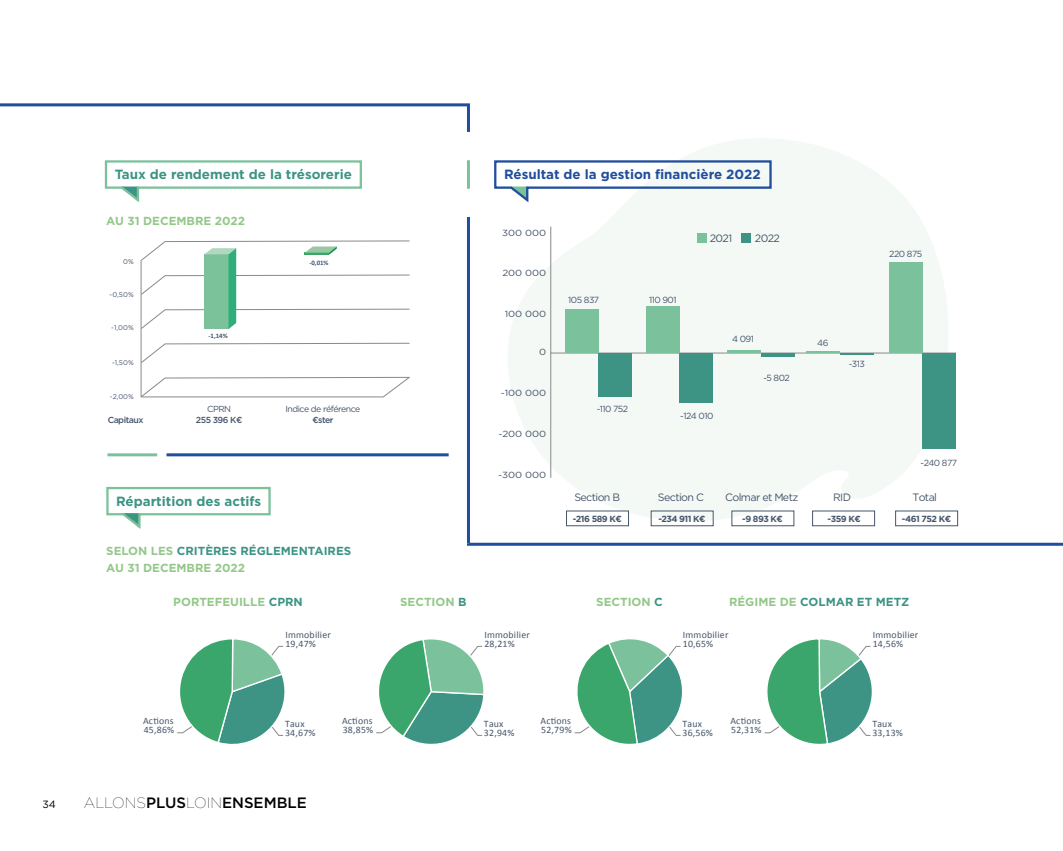
<style>
.page{position:relative;width:1063px;height:851px;background:#fff}
.page>*{position:absolute;margin:0;border:0;box-sizing:border-box;transform-origin:0 0}
.t1{font:500 15px "Gotham";color:#000}
.t2{font:700 13.35px "Gotham";color:#204d9c}
.t3{font:700 13.35px "Gotham";color:#3c9484}
.t4{font:700 13.35px "Gotham";color:#3c9483}
.t5{font:700 11.7px/17px "Gotham";color:#93c889}
.t6{font:700 11.7px "Gotham";color:#3c9484}
.t7{font:10.65px "Gotham";letter-spacing:-.055em;color:#46556a}
.t8{font:10.5px "Gotham";color:#000}
.t9{font:9.9px/9.3px "Calibri";letter-spacing:.02em;color:#46556a}
.t10{font:8.85px "Gotham";letter-spacing:-.055em;color:#46556a}
.t11{font:700 8.85px "Gotham";letter-spacing:-.055em;color:#46556a}
.t12{font:8.85px "Gotham";letter-spacing:-.055em;color:#46556a;scale:1.11 1}
.t13{font:500 8.7px "Gotham";letter-spacing:-.055em;color:#44546a}
.t14{font:8.7px "Gotham";letter-spacing:-.055em;color:#44546a}
.t15{font:6.9px "Gotham";color:#44546a}
.t16{font:700 6.9px "Calibri";color:#44546a}
.s1{color:#3c9484}
.s2{color:#93c889}
.s3{font-weight:100}
</style>
<div class="page">
<svg style="left:508px;top:139px;width:416px;height:382px;fill:#f4f9f6"></svg>
<svg style="left:141px;top:240px;width:269px;height:20px"></svg>
<svg style="left:141px;top:260px;width:269px;height:137px"></svg>
<svg style="left:177px;top:639px;width:108px;height:105px"></svg>
<svg style="left:376px;top:639px;width:108px;height:105px"></svg>
<svg style="left:574px;top:639px;width:109px;height:105px"></svg>
<svg style="left:764px;top:639px;width:108px;height:105px"></svg>
<svg style="left:550px;top:226px;width:406px;height:127px"></svg>
<div style="left:646px;top:306px;width:34px;height:47px;background:#7bc29c"></div>
<hr style="left:728px;top:350px;width:33px;height:3px;background:#7bc29c">
<div style="left:890px;top:262px;width:33px;height:91px;background:#7bc29c"></div>
<div style="left:923px;top:353px;width:33px;height:96px;background:#3d9484"></div>
<hr style="left:761px;top:353px;width:33px;height:4px;background:#3d9484">
<hr style="left:806px;top:352px;width:34px;height:1px;background:#7bc29c">
<hr style="left:840px;top:353px;width:33px;height:1px;background:#3d9484">
<div style="left:680px;top:353px;width:33px;height:49px;background:#3d9484"></div>
<div style="left:565px;top:310px;width:33px;height:43px;background:#7bc29c"></div>
<div style="left:598px;top:353px;width:33px;height:43px;background:#3d9484"></div>
<div style="left:697px;top:234px;width:9px;height:9px;background:#7bc29c"></div>
<div style="left:742px;top:234px;width:9px;height:9px;background:#3d9484"></div>
<div style="left:566px;top:510px;width:63px;height:16px;border:1px solid #46556a"></div>
<div style="left:651px;top:510px;width:63px;height:16px;border:1px solid #46556a"></div>
<div style="left:731px;top:510px;width:63px;height:16px;border:1px solid #46556a"></div>
<div style="left:812px;top:510px;width:63px;height:16px;border:1px solid #46556a"></div>
<div style="left:895px;top:510px;width:63px;height:16px;border:1px solid #46556a"></div>
<hr style="left:551px;top:353px;width:1px;height:124px;background:#888989">
<svg style="left:104px;top:160px;width:258px;height:42px"></svg>
<svg style="left:106px;top:486px;width:165px;height:43px"></svg>
<svg style="left:494px;top:159px;width:279px;height:46px"></svg>
<hr style="left:107px;top:453px;width:50px;height:3px;background:#7bc29b">
<hr style="left:467px;top:217px;width:3px;height:326px;background:#204d9c">
<hr style="left:167px;top:453px;width:282px;height:3px;background:#204d9c">
<hr style="left:467px;top:160px;width:3px;height:29px;background:#7bc29b">
<svg style="left:467px;top:542px;width:596px;height:4px;background:#5678b4"></svg>
<svg style="left:0;top:103px;width:470px;height:29px"></svg>
<h2 class="t3" style="left:115px;top:165px;width:239px">Taux de rendement de la trésorerie</h2>
<p class="t5" style="left:106px;top:212px;width:140px">AU 31 DECEMBRE 2022</p>
<p class="t15" style="left:123px;top:257px;width:12px">0%</p>
<p class="t15" style="left:110px;top:290px;width:26px">-0,50%</p>
<p class="t15" style="left:111px;top:323px;width:24px">-1,00%</p>
<p class="t15" style="left:112px;top:358px;width:23px">-1,50%</p>
<p class="t15" style="left:110px;top:392px;width:25px">-2,00%</p>
<p class="t16" style="left:208px;top:331px;width:21px">-1,14%</p>
<p class="t14" style="left:207px;top:403px;width:26px">CPRN</p>
<p class="t16" style="left:309px;top:258px;width:21px">-0,01%</p>
<p class="t14" style="left:286px;top:403px;width:76px">Indice de référence</p>
<p class="t13" style="left:108px;top:414px;width:37px">Capitaux</p>
<p class="t13" style="left:196px;top:414px;width:48px">255 396 K€</p>
<p class="t13" style="left:312px;top:414px;width:23px">€ster</p>
<h2 class="t4" style="left:116px;top:492px;width:147px">Répartition des actifs</h2>
<p class="t5" style="left:106px;top:542px;width:247px">SELON LES <span class="s1">CRITÈRES RÉGLEMENTAIRES<br></span>AU 31 DECEMBRE 2022</p>
<h2 class="t2" style="left:504px;top:165px;width:258px">Résultat de la gestion financière 2022</h2>
<p class="t12" style="left:502px;top:227px;width:41px">300 000</p>
<p class="t12" style="left:502px;top:267px;width:41px">200 000</p>
<p class="t12" style="left:505px;top:308px;width:39px">100 000</p>
<p class="t12" style="left:539px;top:346px;width:8px">0</p>
<p class="t12" style="left:501px;top:387px;width:42px">-100 000</p>
<p class="t12" style="left:498px;top:428px;width:44px">-200 000</p>
<p class="t12" style="left:498px;top:468px;width:45px">-300 000</p>
<p class="t10" style="left:568px;top:294px;width:32px">105 837</p>
<p class="t10" style="left:649px;top:294px;width:29px">110 901</p>
<p class="t7" style="left:710px;top:231px;width:24px">2021</p>
<p class="t7" style="left:755px;top:231px;width:26px">2022</p>
<p class="t10" style="left:732px;top:333px;width:23px">4 091</p>
<p class="t10" style="left:763px;top:372px;width:28px">-5 802</p>
<p class="t10" style="left:597px;top:403px;width:33px">-110 752</p>
<p class="t10" style="left:680px;top:410px;width:35px">-124 010</p>
<p class="t10" style="left:889px;top:248px;width:34px">220 875</p>
<p class="t10" style="left:817px;top:337px;width:13px">46</p>
<p class="t10" style="left:849px;top:358px;width:18px">-313</p>
<p class="t10" style="left:921px;top:457px;width:38px">-240 877</p>
<p class="t7" style="left:574px;top:491px;width:47px">Section B</p>
<p class="t7" style="left:658px;top:491px;width:48px">Section C</p>
<p class="t7" style="left:725px;top:491px;width:75px">Colmar et Metz</p>
<p class="t7" style="left:833px;top:491px;width:19px">RID</p>
<p class="t7" style="left:912px;top:491px;width:26px">Total</p>
<p class="t11" style="left:573px;top:512px;width:51px">-216 589 K€</p>
<p class="t11" style="left:658px;top:512px;width:49px">-234 911 K€</p>
<p class="t11" style="left:742px;top:512px;width:42px">-9 893 K€</p>
<p class="t11" style="left:828px;top:512px;width:35px">-359 K€</p>
<p class="t11" style="left:902px;top:512px;width:51px">-461 752 K€</p>
<p class="t5" style="left:173px;top:593px;width:131px">PORTEFEUILLE <span class="s1">CPRN</span></p>
<p class="t5" style="left:400px;top:593px;width:68px">SECTION <span class="s1">B</span></p>
<p class="t5" style="left:596px;top:593px;width:68px">SECTION <span class="s1">C</span></p>
<p class="t6" style="left:729px;top:593px;width:182px"><span class="s2">RÉGIME DE</span> COLMAR ET METZ</p>
<p class="t9" style="left:285px;top:629px;width:47px">Immobilier</p>
<p class="t9" style="left:285px;top:638px;width:32px">19,47%</p>
<p class="t9" style="left:484px;top:629px;width:47px">Immobilier</p>
<p class="t9" style="left:484px;top:638px;width:32px">28,21%</p>
<p class="t9" style="left:683px;top:629px;width:47px">Immobilier</p>
<p class="t9" style="left:683px;top:638px;width:32px">10,65%</p>
<p class="t9" style="left:873px;top:629px;width:47px">Immobilier</p>
<p class="t9" style="left:873px;top:638px;width:32px">14,56%</p>
<p class="t9" style="left:143px;top:715px;width:33px">Actions<br>45,86%</p>
<p class="t9" style="left:484px;top:727px;width:32px">32,94%</p>
<p class="t9" style="left:342px;top:715px;width:33px">Actions<br>38,85%</p>
<p class="t9" style="left:682px;top:727px;width:32px">36,56%</p>
<p class="t9" style="left:540px;top:715px;width:33px">Actions<br>52,79%</p>
<p class="t9" style="left:872px;top:727px;width:32px">33,13%</p>
<p class="t9" style="left:730px;top:715px;width:33px">Actions<br>52,31%</p>
<p class="t9" style="left:285px;top:718px;width:21px">Taux</p>
<p class="t9" style="left:484px;top:718px;width:21px">Taux</p>
<p class="t9" style="left:682px;top:718px;width:21px">Taux</p>
<p class="t9" style="left:872px;top:718px;width:21px">Taux</p>
<p class="t9" style="left:285px;top:727px;width:32px">34,67%</p>
<p class="t8" style="left:43px;top:797px;width:15px">34</p>
<h1 class="t1" style="left:84px;top:793px;width:224px"><span class="s3">ALLONS</span>PLUS<span class="s3">LOIN</span>ENSEMBLE</h1>
</div>
